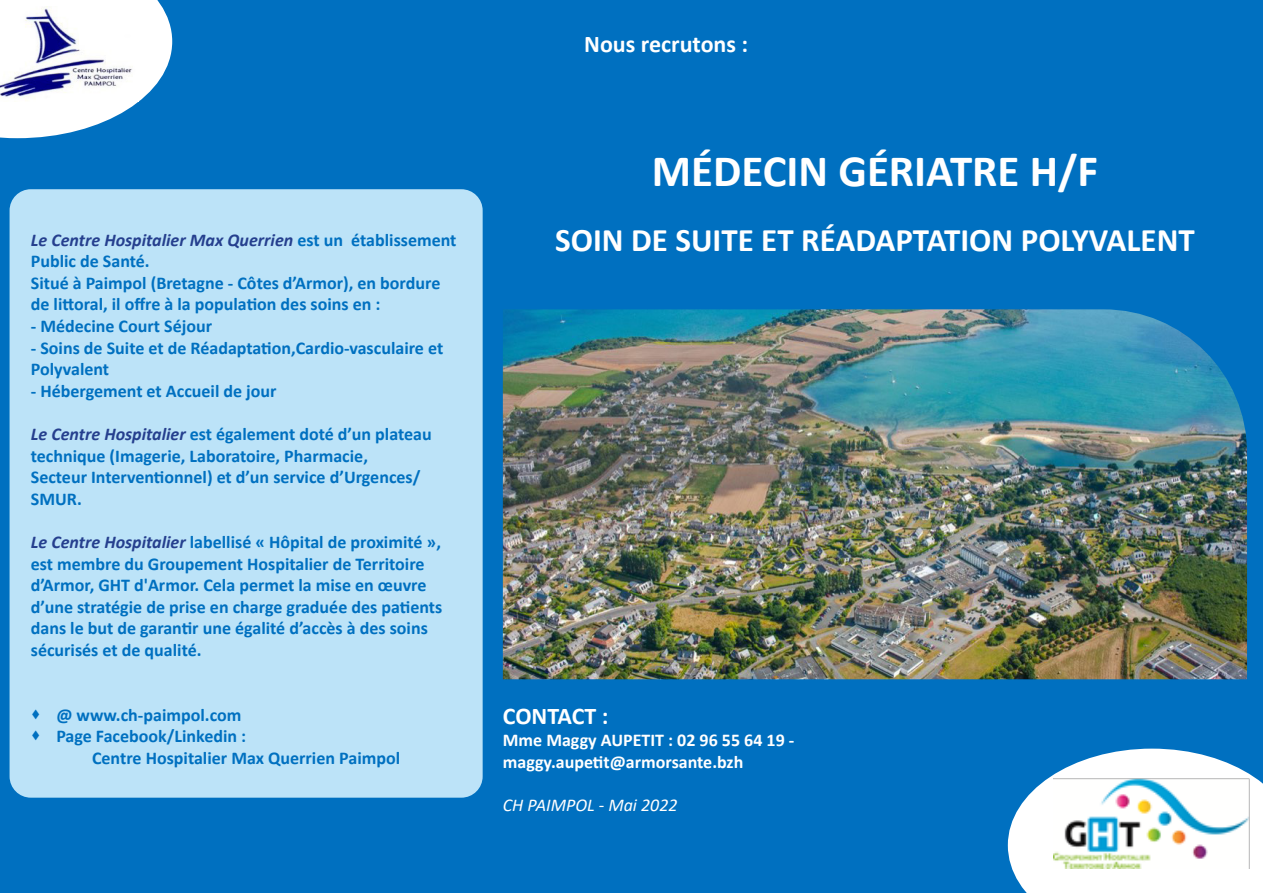
<style>
.page{position:relative;width:1263px;height:893px;background:#0070c0}
.page>*{position:absolute;margin:0;border:0;box-sizing:border-box;transform-origin:0 0}
.kine{font:700 45px "Calibri";color:#fff}
.kine-2{font:700 33px "Calibri";color:#fff}
.RECRUTONS{font:700 24px "Calibri";color:#fff}
.CH{font:700 18px/21.6px "Calibri";color:#0070c0}
.TEXTE{font:700 18px/21.6px "Calibri";color:#0070c0}
.RECRUTONS-2{font:700 18px "Calibri";color:#fff}
.RECRUTONS-3{font:italic 18px "Calibri";color:#fff}
.s1{font-style:italic;color:#253f8e}
</style>
<div class="page">
<img style="left:503px;top:309px;width:744px;height:370px">
<div style="left:10px;top:189px;width:473px;height:609px;background:#bce3f8;border-radius:21px"></div>
<svg style="left:0;top:0;width:172px;height:138px"></svg>
<img style="left:0;top:7px;width:139px;height:94px">
<svg style="left:1008px;top:749px;width:255px;height:144px"></svg>
<img style="left:1054px;top:777px;width:196px;height:91px">
<p class="CH" style="left:31px;top:229px;width:427px"><span class="s1">Le Centre Hospitalier Max Querrien</span> est un établissement<br>Public de Santé.</p>
<p class="TEXTE" style="left:31px;top:272px;width:411px">Situé à Paimpol (Bretagne - Côtes d’Armor), en bordure de littoral, il offre à la population des soins en :</p>
<p class="TEXTE" style="left:31px;top:315px;width:183px">- Médecine Court Séjour</p>
<p class="TEXTE" style="left:31px;top:337px;width:414px">- Soins de Suite et de Réadaptation,Cardio-vasculaire et<br>Polyvalent</p>
<p class="TEXTE" style="left:31px;top:380px;width:247px">- Hébergement et Accueil de jour</p>
<p class="CH" style="left:31px;top:423px;width:402px"><span class="s1">Le Centre Hospitalier</span> est également doté d’un plateau technique (Imagerie, Laboratoire, Pharmacie,</p>
<p class="TEXTE" style="left:31px;top:466px;width:391px">Secteur Interventionnel) et d’un service d’Urgences/<br>SMUR.</p>
<p class="CH" style="left:31px;top:531px;width:412px"><span class="s1">Le Centre Hospitalier</span> labellisé « Hôpital de proximité »,</p>
<p class="CH" style="left:31px;top:553px;width:395px">est membre du Groupement Hospitalier de Territoire</p>
<p class="CH" style="left:31px;top:574px;width:413px">d’Armor, GHT d'Armor. Cela permet la mise en œuvre d’une stratégie de prise en charge graduée des patients dans le but de garantir une égalité d’accès à des soins sécurisés et de qualité.</p>
<p class="CH" style="left:56px;top:704px;width:187px">@ www.ch-paimpol.com</p>
<p class="CH" style="left:56px;top:725px;width:191px">Page Facebook/Linkedin :</p>
<p class="TEXTE" style="left:92px;top:747px;width:310px">Centre Hospitalier Max Querrien Paimpol</p>
<p class="RECRUTONS" style="left:584px;top:27px;width:165px">Nous recrutons :</p>
<p class="kine" style="left:652px;top:139px;width:448px">MÉDECIN GÉRIATRE H/F</p>
<p class="kine-2" style="left:555px;top:216px;width:641px">SOIN DE SUITE ET RÉADAPTATION POLYVALENT</p>
<p class="RECRUTONS" style="left:503px;top:699px;width:107px">CONTACT :</p>
<p class="RECRUTONS-2" style="left:503px;top:727px;width:293px">Mme Maggy AUPETIT : 02 96 55 64 19 -</p>
<p class="RECRUTONS-2" style="left:503px;top:749px;width:242px">maggy.aupetit@armorsante.bzh</p>
<p class="RECRUTONS-3" style="left:503px;top:792px;width:176px">CH PAIMPOL - Mai 2022</p>
</div>
